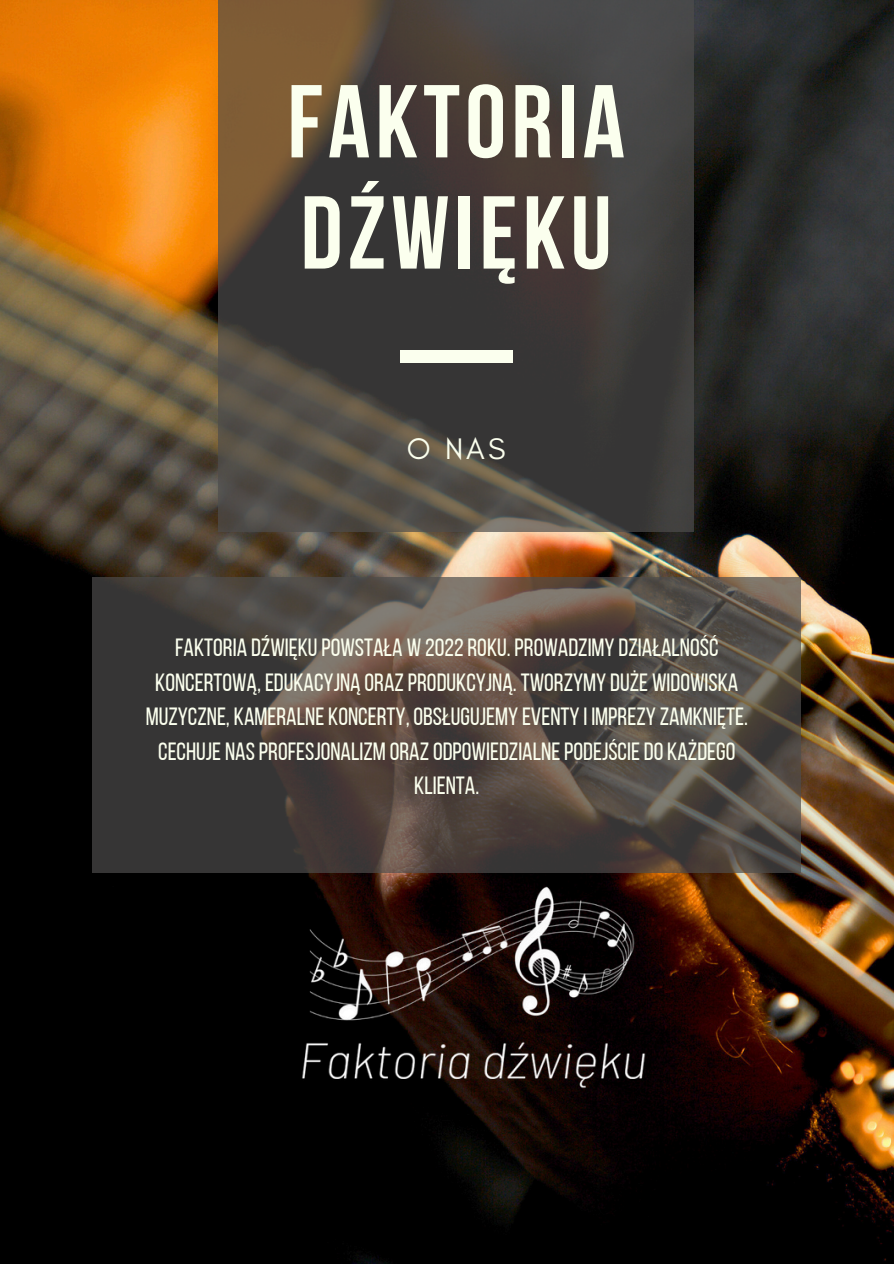
<style>
.page{position:relative;width:894px;height:1264px;background:#fff}
.page>*{position:absolute;margin:0;border:0;box-sizing:border-box;transform-origin:0 0}
.t1{font:700 103.2px/111.1px "Bebas Neue";letter-spacing:.05em;color:#fbffee}
.t2{font:30.3px "Glacial Indifference";color:#fbffee}
.t3{font:24.9px/34.5px "Bebas Neue";color:#fbffee;text-align:center}
</style>
<div class="page">
<img style="left:0;top:0;width:893px;height:1263px">
<svg style="left:218px;top:0;width:475px;height:531px;background:#49423b"></svg>
<div style="left:400px;top:350px;width:112px;height:13px;background:#fbffee"></div>
<svg style="left:93px;top:578px;width:707px;height:294px;background:#524a44"></svg>
<img style="left:185px;top:725px;width:537px;height:538px">
<p class="t1" style="left:287px;top:76px;width:339px">FAKTORIA<br>DŹWIĘKU</p>
<p class="t2" style="left:407px;top:430px;width:100px">O NAS</p>
<p class="t3" style="left:146px;top:632px;width:603px">FAKTORIA DŹWIĘKUPOWSTAŁA W 2022ROKU. PROWADZIMY DZIAŁALNOŚĆ KONCERTOWĄ, EDUKACYJNĄ ORAZPRODUKCYJNĄ. TWORZYMY DUŻE WIDOWISKA MUZYCZNE, KAMERALNE KONCERTY, OBSŁUGUJEMY EVENTY I IMPREZY ZAMKNIĘTE.<br>CECHUJE NASPROFESJONALIZM ORAZODPOWIEDZIALNEPODEJŚCIEDO KAŻDEGO KLIENTA.</p>
</div>
